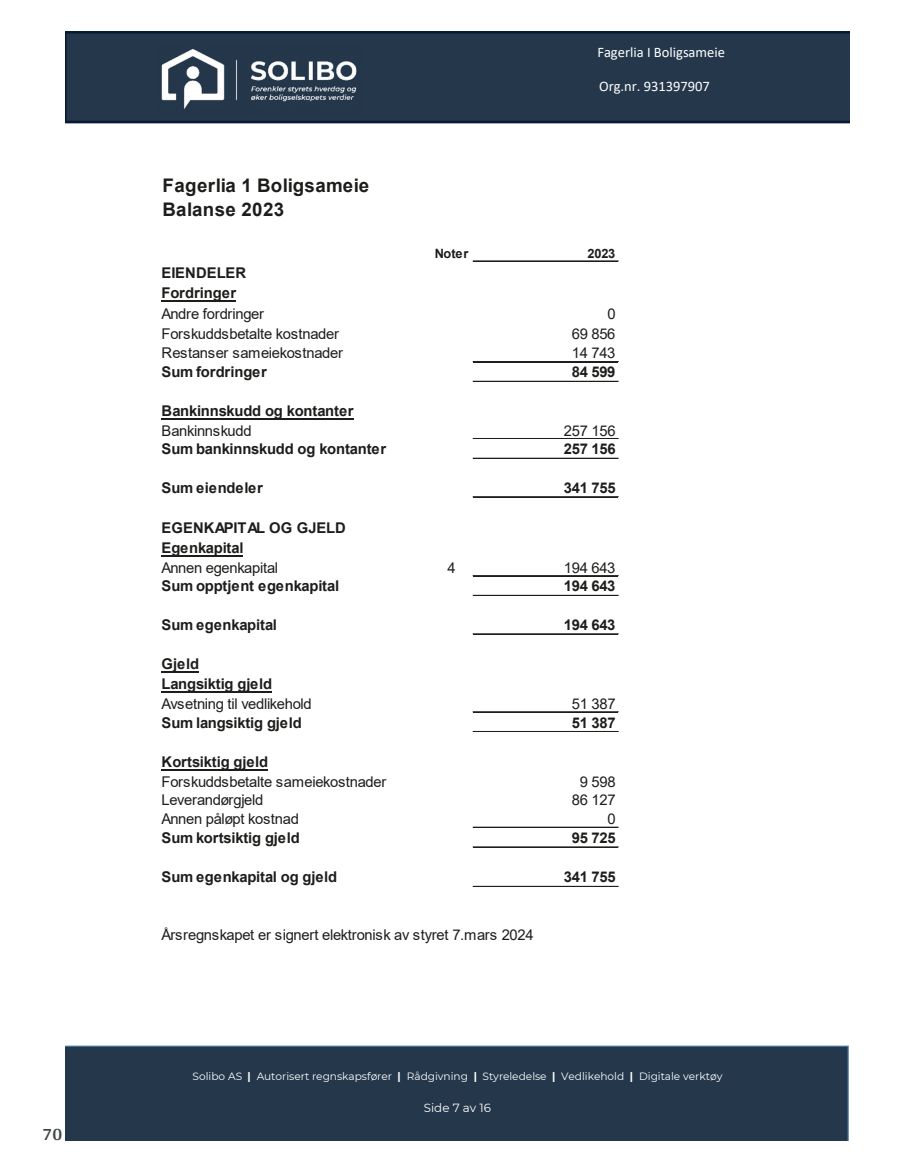
<style>
.page{position:relative;width:915px;height:1172px;background:#fff}
.page>*{position:absolute;margin:0;border:0;box-sizing:border-box;transform-origin:0 0}
.t1{font:700 18.75px/23.7px "Arial";letter-spacing:.02em;color:#1d1d1b}
.t2{font:700 18px "Arya";color:#414749}
.t3{font:700 14.85px/19.6px "Arial";letter-spacing:-.01em;color:#1d1d1b}
.t4{font:14.85px "Arial";letter-spacing:-.025em;color:#1d1d1b}
.t5{font:14.55px "Calibri";color:#fff}
.t6{font:700 12.75px "Arial";letter-spacing:-.02em;color:#1d1d1b}
.t7{font:11.85px "Montserrat";color:#fff}
.t8{font:10.65px "Montserrat";color:#fff}
.s1{font-weight:700}
</style>
<div class="page">
<svg style="left:65px;top:32px;width:784px;height:91px;background:#223549"></svg>
<div style="left:65px;top:1046px;width:783px;height:94px;background:#24374b"></div>
<img style="left:158px;top:47px;width:203px;height:67px">
<hr style="left:161px;top:300px;width:75px;height:2px;background:#1d1d1b">
<hr style="left:161px;top:418px;width:193px;height:2px;background:#1d1d1b">
<hr style="left:161px;top:555px;width:82px;height:2px;background:#1d1d1b">
<hr style="left:161px;top:671px;width:38px;height:2px;background:#1d1d1b">
<hr style="left:161px;top:691px;width:111px;height:2px;background:#1d1d1b">
<hr style="left:161px;top:769px;width:107px;height:2px;background:#1d1d1b">
<hr style="left:473px;top:261px;width:145px;height:1px;background:#1d1d1b">
<hr style="left:473px;top:361px;width:145px;height:1px;background:#1d1d1b">
<hr style="left:473px;top:381px;width:145px;height:1px;background:#1d1d1b">
<hr style="left:473px;top:438px;width:145px;height:1px;background:#1d1d1b">
<hr style="left:473px;top:458px;width:145px;height:1px;background:#1d1d1b">
<hr style="left:473px;top:496px;width:145px;height:1px;background:#1d1d1b">
<hr style="left:473px;top:497px;width:145px;height:1px;background:#1d1d1b">
<hr style="left:473px;top:575px;width:145px;height:1px;background:#1d1d1b">
<hr style="left:473px;top:576px;width:145px;height:1px;background:#1d1d1b">
<hr style="left:473px;top:595px;width:145px;height:1px;background:#1d1d1b">
<hr style="left:473px;top:633px;width:145px;height:1px;background:#1d1d1b">
<hr style="left:473px;top:634px;width:145px;height:1px;background:#1d1d1b">
<hr style="left:473px;top:711px;width:145px;height:1px;background:#1d1d1b">
<hr style="left:473px;top:712px;width:145px;height:1px;background:#1d1d1b">
<hr style="left:473px;top:731px;width:145px;height:1px;background:#1d1d1b">
<hr style="left:473px;top:827px;width:145px;height:1px;background:#1d1d1b">
<hr style="left:473px;top:847px;width:145px;height:1px;background:#1d1d1b">
<hr style="left:473px;top:886px;width:145px;height:1px;background:#1d1d1b">
<p class="t2" style="left:43px;top:1123px;width:21px">70</p>
<p class="t1" style="left:162px;top:174px;width:208px">Fagerlia 1 Boligsameie<br>Balanse 2023</p>
<p class="t5" style="left:597px;top:42px;width:129px">Fagerlia I Boligsameie</p>
<p class="t5" style="left:599px;top:76px;width:112px">Org.nr. 931397907</p>
<p class="t6" style="left:434px;top:244px;width:35px">Noter</p>
<p class="t6" style="left:587px;top:244px;width:29px">2023</p>
<p class="t3" style="left:161px;top:262px;width:86px;line-height:20.7px">EIENDELER<br>Fordringer</p>
<p class="t4" style="left:161px;top:304px;width:104px">Andre fordringer</p>
<p class="t4" style="left:607px;top:304px;width:10px">0</p>
<p class="t4" style="left:161px;top:323px;width:179px">Forskuddsbetalte kostnader</p>
<p class="t4" style="left:571px;top:323px;width:45px">69 856</p>
<p class="t4" style="left:161px;top:342px;width:183px">Restanser sameiekostnader</p>
<p class="t4" style="left:571px;top:342px;width:45px">14 743</p>
<p class="t3" style="left:161px;top:362px;width:107px">Sum fordringer</p>
<p class="t3" style="left:571px;top:362px;width:45px">84 599</p>
<p class="t3" style="left:161px;top:401px;width:194px">Bankinnskudd og kontanter</p>
<p class="t4" style="left:161px;top:420px;width:91px">Bankinnskudd</p>
<p class="t4" style="left:563px;top:420px;width:53px">257 156</p>
<p class="t3" style="left:161px;top:439px;width:226px">Sum bankinnskudd og kontanter</p>
<p class="t3" style="left:563px;top:439px;width:53px">257 156</p>
<p class="t3" style="left:161px;top:478px;width:103px">Sum eiendeler</p>
<p class="t3" style="left:563px;top:478px;width:53px">341 755</p>
<p class="t3" style="left:161px;top:518px;width:186px">EGENKAPITAL OG GJELD<br>Egenkapital</p>
<p class="t4" style="left:161px;top:557px;width:118px">Annen egenkapital</p>
<p class="t4" style="left:447px;top:557px;width:10px">4</p>
<p class="t4" style="left:563px;top:557px;width:53px">194 643</p>
<p class="t3" style="left:161px;top:576px;width:179px">Sum opptjent egenkapital</p>
<p class="t3" style="left:563px;top:576px;width:53px">194 643</p>
<p class="t3" style="left:161px;top:615px;width:117px">Sum egenkapital</p>
<p class="t3" style="left:563px;top:615px;width:53px">194 643</p>
<p class="t3" style="left:161px;top:654px;width:112px">Gjeld<br>Langsiktig gjeld</p>
<p class="t4" style="left:161px;top:693px;width:152px">Avsetning til vedlikehold</p>
<p class="t4" style="left:571px;top:693px;width:45px">51 387</p>
<p class="t3" style="left:161px;top:713px;width:142px">Sum langsiktig gjeld</p>
<p class="t3" style="left:571px;top:713px;width:45px">51 387</p>
<p class="t3" style="left:161px;top:752px;width:108px">Kortsiktig gjeld</p>
<p class="t4" style="left:161px;top:771px;width:226px">Forskuddsbetalte sameiekostnader</p>
<p class="t4" style="left:579px;top:771px;width:37px">9 598</p>
<p class="t4" style="left:161px;top:790px;width:103px">Leverandørgjeld</p>
<p class="t4" style="left:571px;top:790px;width:45px">86 127</p>
<p class="t4" style="left:161px;top:809px;width:139px">Annen påløpt kostnad</p>
<p class="t4" style="left:607px;top:809px;width:10px">0</p>
<p class="t3" style="left:161px;top:828px;width:140px">Sum kortsiktig gjeld</p>
<p class="t3" style="left:571px;top:828px;width:45px">95 725</p>
<p class="t3" style="left:161px;top:867px;width:177px">Sum egenkapital og gjeld</p>
<p class="t3" style="left:563px;top:867px;width:53px">341 755</p>
<p class="t4" style="left:161px;top:924px;width:373px">Årsregnskapet er signert elektronisk av styret 7.mars 2024</p>
<p class="t8" style="left:192px;top:1068px;width:531px">Solibo AS <span class="s1">|</span> Autorisert regnskapsfører <span class="s1">|</span> Rådgivning <span class="s1">|</span> Styreledelse <span class="s1">|</span> Vedlikehold <span class="s1">|</span> Digitale verktøy</p>
<p class="t7" style="left:424px;top:1100px;width:68px">Side 7 av 16</p>
</div>
